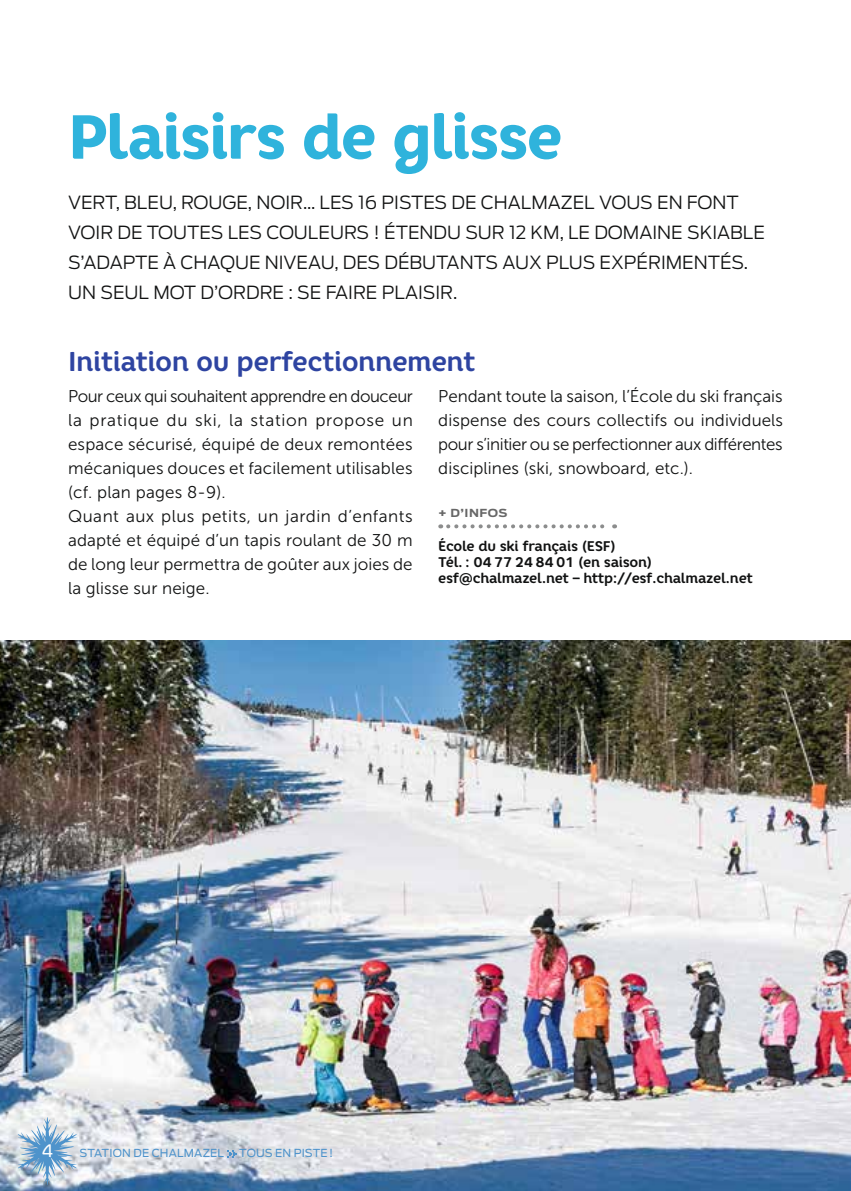
<style>
.page{position:relative;width:851px;height:1191px;background:#fff}
.page>*{position:absolute;margin:0;border:0;box-sizing:border-box;transform-origin:0 0}
.t1{font:800 62px "Core Rhino 75";letter-spacing:-.035em;color:#2fb3dc}
.t2{font:700 27px "Core Rhino 65";letter-spacing:-.02em;color:#2e44a1}
.t3{font:300 18px/30px "Antenna";color:#111212}
.t4{font:18px "Core Rhino 45";color:#fff}
.t5{font:17px/24px "Museo Sans 300";letter-spacing:.005em;color:#111212}
.t6{font:700 14px/16px "Core Rhino 65";letter-spacing:-.02em;color:#111212}
.t7{font:11px "Antenna";letter-spacing:.01em;color:#4e93cb}
.t8{font:700 11px "Antenna";letter-spacing:.04em;color:#676767;scale:1.1 1}
</style>
<div class="page">
<img style="left:0;top:641px;width:850px;height:550px">
<svg style="left:18px;top:1117px;width:59px;height:68px;background:#aec6db"></svg>
<svg style="left:228px;top:1150px;width:8px;height:7px"></svg>
<svg style="left:448px;top:524px;width:167px;height:4px"></svg>
<h1 class="t1" style="left:68px;top:96px;width:496px">Plaisirs de glisse</h1>
<p class="t3" style="left:68px;top:187px;width:698px">VERT, BLEU, ROUGE, NOIR… LES 16 PISTES DE CHALMAZEL VOUS EN FONT VOIR DE TOUTES LES COULEURS ! ÉTENDU SUR 12 KM, LE DOMAINE SKIABLE S’ADAPTE À CHAQUE NIVEAU, DES DÉBUTANTS AUX PLUS EXPÉRIMENTÉS.<br>U N SEUL MOT D’ORDRE : SE FAIRE PLAISIR.</p>
<h2 class="t2" style="left:68px;top:344px;width:409px">Initiation ou perfectionnement</h2>
<p class="t5" style="left:68px;top:384px;width:346px">Pour ceux qui souhaitent apprendre en douceur la pratique du ski, la station propose un espace sécurisé, équipé de deux remontées mécaniques douces et facilement utilisables (cf. plan pages 8-9).<br>Quant aux plus petits, un jardin d’enfants adapté et équipé d’un tapis roulant de 30 m de long leur permettra de goûter aux joies de la glisse sur neige.</p>
<p class="t5" style="left:438px;top:384px;width:346px;text-align:justify">Pendant toute la saison, l’École du ski français dispense des cours collectifs ou individuels pour s’initier ou se perfectionner aux différentes disciplines (ski, snowboard, etc.).</p>
<p class="t8" style="left:438px;top:506px;width:64px">+ D’INFOS</p>
<p class="t6" style="left:438px;top:538px;width:316px">École du ski français (ESF)<br>Tél. : 04 77 24 84 01 (en saison) esf@chalmazel.net – http://esf.chalmazel.net</p>
<p class="t4" style="left:41px;top:1139px;width:13px">4</p>
<p class="t7" style="left:79px;top:1146px;width:17px">STAT</p>
<p class="t7" style="left:109px;top:1146px;width:52px">ION DE CHALMA</p>
<p class="t7" style="left:203px;top:1146px;width:20px">ZEL</p>
<p class="t7" style="left:239px;top:1146px;width:96px">TOUS EN PISTE!</p>
</div>
